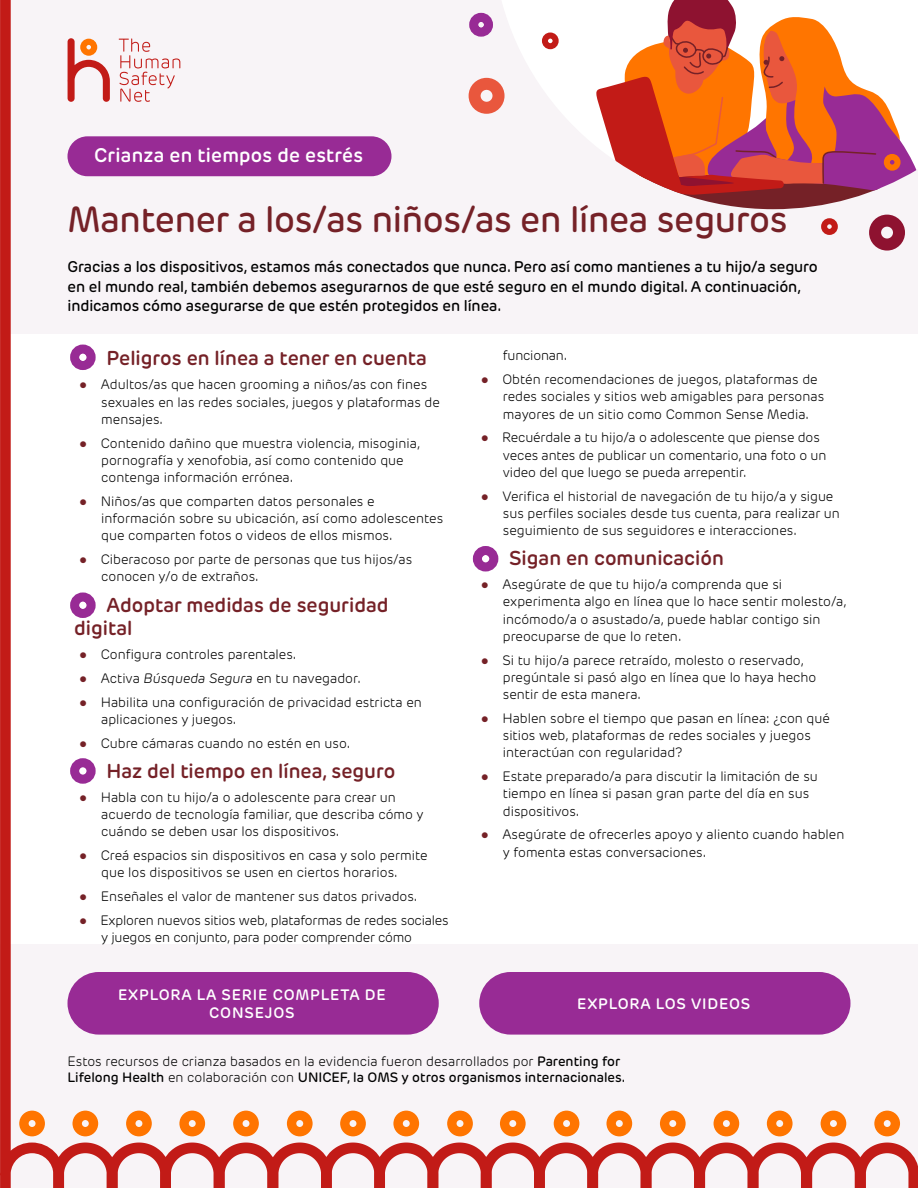
<style>
.page{position:relative;width:918px;height:1188px;background:#fff}
.page>*{position:absolute;margin:0;border:0;box-sizing:border-box;transform-origin:0 0}
.title_small{font:500 36px "Rubrik New";letter-spacing:-.01em;color:#752127}
.body_bulleted{font:600 19.8px/23.9px "Rubrik New";color:#752127}
.heading_1_condensed{font:600 19.8px "Rubrik New";color:#752127}
.pretitle{font:600 19.5px "Rubrik New";letter-spacing:.01em;color:#fff}
.intro_body{font:500 15.3px/19.5px "Rubrik New";letter-spacing:-.005em;color:#000}
.button{font:600 15px/17.2px "Rubrik New";letter-spacing:.055em;color:#fff;text-align:center}
.bottom_text{font:300 13.5px/17.2px "Rubrik New";color:#000}
.s1{font-family:"Arial";font-weight:400;color:#752127}
.s2{font-style:italic}
.s3{font-weight:500}
</style>
<div class="page">
<div style="left:0;top:0;width:918px;height:333px;background:#f8f4f7"></div>
<div style="left:0;top:944px;width:918px;height:244px;background:#f8f4f7"></div>
<svg style="left:72px;top:1111px;width:26px;height:25px"></svg>
<svg style="left:0;top:0;width:64px;height:1188px"></svg>
<svg style="left:126px;top:1111px;width:26px;height:25px"></svg>
<svg style="left:179px;top:1111px;width:26px;height:25px"></svg>
<svg style="left:233px;top:1111px;width:26px;height:25px"></svg>
<svg style="left:287px;top:1111px;width:26px;height:25px"></svg>
<svg style="left:340px;top:1111px;width:26px;height:25px"></svg>
<svg style="left:393px;top:1111px;width:26px;height:25px"></svg>
<svg style="left:447px;top:1111px;width:26px;height:25px"></svg>
<svg style="left:554px;top:1111px;width:25px;height:25px"></svg>
<svg style="left:500px;top:1111px;width:26px;height:25px"></svg>
<svg style="left:606px;top:1111px;width:26px;height:25px"></svg>
<svg style="left:660px;top:1111px;width:26px;height:25px"></svg>
<svg style="left:714px;top:1111px;width:25px;height:25px"></svg>
<svg style="left:767px;top:1111px;width:26px;height:25px"></svg>
<svg style="left:821px;top:1111px;width:25px;height:25px"></svg>
<svg style="left:874px;top:1111px;width:26px;height:25px"></svg>
<svg style="left:53px;top:1143px;width:865px;height:45px"></svg>
<svg style="left:502px;top:0;width:33px;height:75px;fill:#fff"></svg>
<svg style="left:535px;top:0;width:383px;height:209px"></svg>
<div style="left:67px;top:136px;width:324px;height:40px;background:#982b95;border-radius:20px"></div>
<svg style="left:67px;top:38px;width:43px;height:64px"></svg>
<svg style="left:119px;top:38px;width:61px;height:64px"></svg>
<div style="left:70px;top:345px;width:26px;height:25px;border:9px solid #982b95;border-radius:50%"></div>
<div style="left:70px;top:592px;width:26px;height:26px;border:9px solid #982b95;border-radius:50%"></div>
<div style="left:70px;top:758px;width:26px;height:26px;border:9px solid #982b95;border-radius:50%"></div>
<div style="left:473px;top:546px;width:25px;height:25px;border:9px solid #982b95;border-radius:50%"></div>
<div style="left:869px;top:215px;width:36px;height:36px;border:12px solid #8e1230;border-radius:50%"></div>
<div style="left:469px;top:78px;width:36px;height:36px;border:12px solid #e9573d;border-radius:50%"></div>
<div style="left:469px;top:13px;width:24px;height:24px;border:9px solid #982b95;border-radius:50%"></div>
<div style="left:821px;top:218px;width:17px;height:17px;border:6px solid #c21b17;border-radius:50%"></div>
<div style="left:884px;top:154px;width:17px;height:17px;border:6px solid #ff7500;border-radius:50%"></div>
<div style="left:542px;top:33px;width:17px;height:16px;border:6px solid #c21b17;border-radius:50%"></div>
<div style="left:67px;top:972px;width:372px;height:63px;background:#982b95;border-radius:31px"></div>
<div style="left:479px;top:972px;width:371px;height:63px;background:#982b95;border-radius:31px"></div>
<p class="pretitle" style="left:94px;top:143px;width:270px">Crianza en tiempos de estrés</p>
<p class="title_small" style="left:68px;top:198px;width:721px">Mantener a los/as niños/as en línea seguros</p>
<p class="intro_body" style="left:68px;top:257px;width:752px">Gracias a los dispositivos, estamos más conectados que nunca. Pero así como mantienes a tu hijo/a seguro en el mundo real, también debemos asegurarnos de que esté seguro en el mundo digital. A continuación, indicamos cómo asegurarse de que estén protegidos en línea.</p>
<p class="heading_1_condensed" style="left:106px;top:346px;width:322px">Peligros en línea a tener en cuenta</p>
<p class="bottom_text" style="left:101px;top:376px;width:340px;text-indent:-22px"><span class="s1">●</span> Adultos/as que hacen grooming a niños/as con fines sexuales en las redes sociales, juegos y plataformas de mensajes.</p>
<p class="bottom_text" style="left:101px;top:434px;width:321px;text-indent:-22px"><span class="s1">●</span> Contenido dañino que muestra violencia, misoginia, pornografía y xenofobia, así como contenido que contenga información errónea.</p>
<p class="bottom_text" style="left:101px;top:492px;width:343px;text-indent:-22px"><span class="s1">●</span> Niños/as que comparten datos personales e información sobre su ubicación, así como adolescentes que comparten fotos o videos de ellos mismos.</p>
<p class="bottom_text" style="left:101px;top:551px;width:313px;text-indent:-22px"><span class="s1">●</span> Ciberacoso por parte de personas que tus hijos/as conocen y/o de extraños.</p>
<p class="body_bulleted" style="left:74px;top:593px;width:316px;text-indent:32px">Adoptar medidas de seguridad digital</p>
<p class="bottom_text" style="left:79px;top:646px;width:219px"><span class="s1">●</span> Configura controles parentales.</p>
<p class="bottom_text" style="left:79px;top:670px;width:283px"><span class="s1">●</span> Activa <span class="s2">Búsqueda Segura</span> en tu navegador.</p>
<p class="bottom_text" style="left:101px;top:693px;width:322px;text-indent:-22px"><span class="s1">●</span> Habilita una configuración de privacidad estricta en aplicaciones y juegos.</p>
<p class="bottom_text" style="left:79px;top:734px;width:273px"><span class="s1">●</span> Cubre cámaras cuando no estén en uso.</p>
<p class="body_bulleted" style="left:106px;top:759px;width:290px">Haz del tiempo en línea, seguro</p>
<p class="bottom_text" style="left:101px;top:788px;width:324px;text-indent:-22px"><span class="s1">●</span> Habla con tu hijo/a o adolescente para crear un acuerdo de tecnología familiar, que describa cómo y cuándo se deben usar los dispositivos.</p>
<p class="bottom_text" style="left:79px;top:847px;width:350px;text-align:center"><span class="s1">●</span> Creá espacios sin dispositivos en casa y solo permite que los dispositivos se usen en ciertos horarios.</p>
<p class="bottom_text" style="left:79px;top:888px;width:340px"><span class="s1">●</span> Enseñales el valor de mantener sus datos privados.</p>
<p class="bottom_text" style="left:101px;top:911px;width:349px;text-indent:-22px"><span class="s1">●</span> Exploren nuevos sitios web, plataformas de redes sociales y juegos en conjunto, para poder comprender cómo</p>
<p class="bottom_text" style="left:503px;top:347px;width:66px">funcionan.</p>
<p class="bottom_text" style="left:503px;top:371px;width:323px;text-indent:-22px"><span class="s1">●</span> Obtén recomendaciones de juegos, plataformas de redes sociales y sitios web amigables para personas mayores de un sitio como Common Sense Media.</p>
<p class="bottom_text" style="left:503px;top:429px;width:325px;text-indent:-22px"><span class="s1">●</span> Recuérdale a tu hijo/a o adolescente que piense dos veces antes de publicar un comentario, una foto o un video del que luego se pueda arrepentir.</p>
<p class="bottom_text" style="left:503px;top:487px;width:339px;text-indent:-22px"><span class="s1">●</span> Verifica el historial de navegación de tu hijo/a y sigue sus perfiles sociales desde tus cuenta, para realizar un seguimiento de sus seguidores e interacciones.</p>
<p class="body_bulleted" style="left:509px;top:547px;width:216px">Sigan en comunicación</p>
<p class="bottom_text" style="left:503px;top:576px;width:345px;text-indent:-22px"><span class="s1">●</span> Asegúrate de que tu hijo/a comprenda que si experimenta algo en línea que lo hace sentir molesto/a, incómodo/a o asustado/a, puede hablar contigo sin preocuparse de que lo reten.</p>
<p class="bottom_text" style="left:503px;top:651px;width:315px;text-indent:-22px"><span class="s1">●</span> Si tu hijo/a parece retraído, molesto o reservado, pregúntale si pasó algo en línea que lo haya hecho sentir de esta manera.</p>
<p class="bottom_text" style="left:503px;top:709px;width:329px;text-indent:-22px"><span class="s1">●</span> Hablen sobre el tiempo que pasan en línea: ¿con qué sitios web, plataformas de redes sociales y juegos interactúan con regularidad?</p>
<p class="bottom_text" style="left:503px;top:768px;width:317px;text-indent:-22px"><span class="s1">●</span> Estate preparado/a para discutir la limitación de su tiempo en línea si pasan gran parte del día en sus dispositivos.</p>
<p class="bottom_text" style="left:503px;top:826px;width:343px;text-indent:-22px"><span class="s1">●</span> Asegúrate de ofrecerles apoyo y aliento cuando hablen y fomenta estas conversaciones.</p>
<p class="button" style="left:118px;top:987px;width:269px">EXPLORA LA SERIE COMPLETA DE<br>CONSEJOS</p>
<p class="button" style="left:577px;top:995px;width:175px">EXPLORA LOS VIDEOS</p>
<p class="bottom_text" style="left:68px;top:1053px;width:559px;line-height:16.5px">Estos recursos de crianza basados en la evidencia fueron desarrollados por <span class="s3">Parenting for<br>Lifelong Health</span> en colaboración con <span class="s3">UNICEF, la OMS y otros organismos internacionales.</span></p>
</div>
